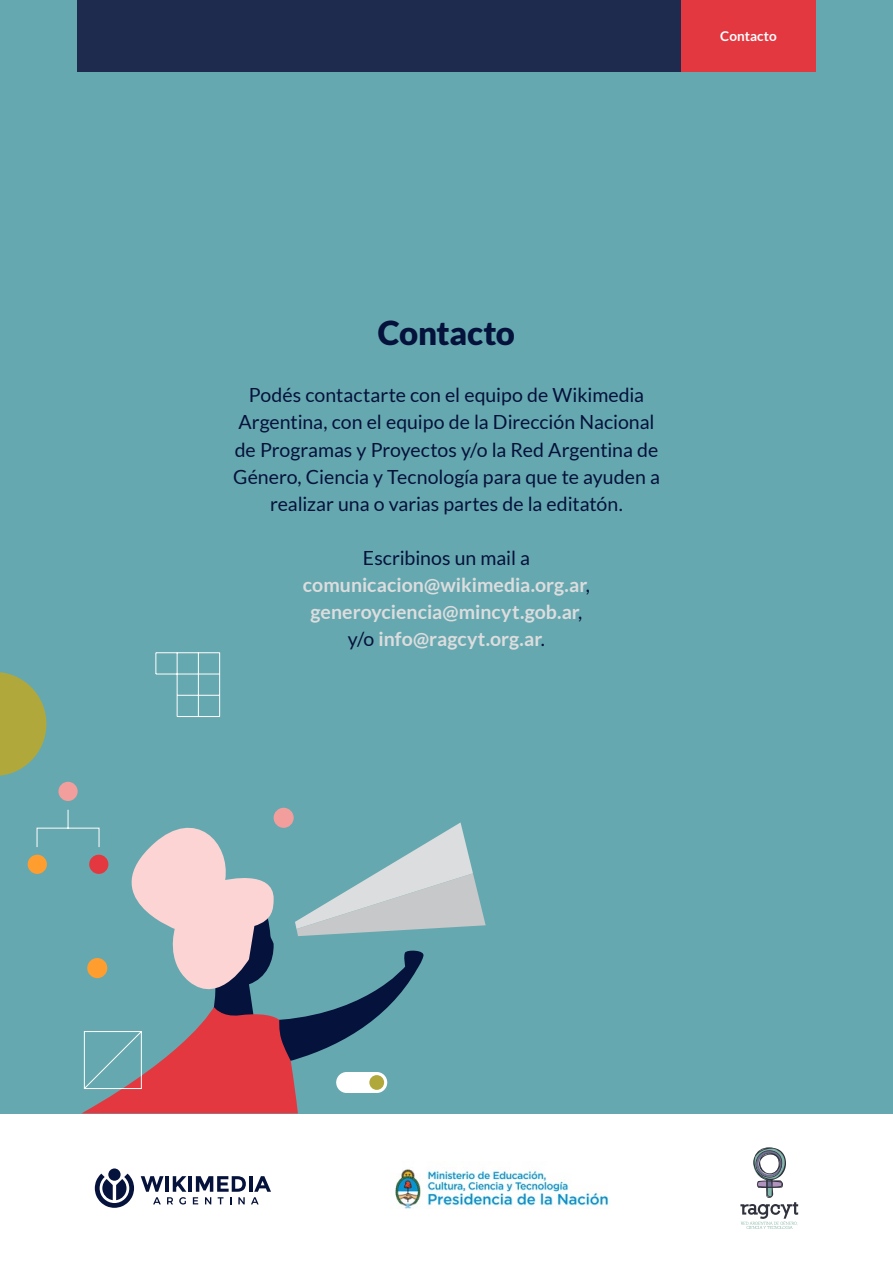
<style>
.page{position:relative;width:893px;height:1263px;background:#fff}
.page>*{position:absolute;margin:0;border:0;box-sizing:border-box;transform-origin:0 0}
.t1{font:900 33px "Lato";letter-spacing:-.01em;color:#05123b}
.t2{font:19.5px/27px "Lato";color:#05123b;text-align:center}
.t3{font:700 19.5px/27px "Lato";color:#dcddde;text-align:center}
.t4{font:700 13.5px "Lato";letter-spacing:.005em;color:#fff}
.s1{font-weight:400;color:#05123b}
</style>
<div class="page">
<div style="left:0;top:0;width:893px;height:1113px;background:#66a8b0"></div>
<div style="left:77px;top:0;width:739px;height:71px;background:#1e2a4e"></div>
<svg style="left:0;top:672px;width:46px;height:104px"></svg>
<hr style="left:219px;top:653px;width:1px;height:63px;background:#fff">
<hr style="left:198px;top:653px;width:1px;height:63px;background:#fff">
<hr style="left:177px;top:653px;width:1px;height:63px;background:#fff">
<svg style="left:155px;top:653px;width:1px;height:21px"></svg>
<hr style="left:156px;top:652px;width:64px;height:1px;background:#fff">
<hr style="left:156px;top:674px;width:64px;height:1px;background:#fff">
<hr style="left:177px;top:695px;width:43px;height:1px;background:#fff">
<hr style="left:177px;top:716px;width:43px;height:1px;background:#fff">
<div style="left:28px;top:855px;width:19px;height:19px;background:#ff9e2e;border-radius:50%"></div>
<div style="left:58px;top:782px;width:20px;height:19px;background:#f29e9c;border-radius:50%"></div>
<svg style="left:36px;top:807px;width:450px;height:306px"></svg>
<svg style="left:95px;top:1173px;width:39px;height:35px"></svg>
<svg style="left:108px;top:1168px;width:13px;height:13px"></svg>
<svg style="left:141px;top:1176px;width:45px;height:28px"></svg>
<hr style="left:189px;top:1176px;width:3px;height:16px;background:#05123b">
<svg style="left:193px;top:1176px;width:78px;height:28px"></svg>
<svg style="left:740px;top:1147px;width:58px;height:82px"></svg>
<img style="left:395px;top:1169px;width:214px;height:40px">
<div style="left:681px;top:0;width:135px;height:71px;background:#e33840"></div>
<p class="t4" style="left:720px;top:28px;width:58px">Contacto</p>
<h1 class="t1" style="left:378px;top:314px;width:139px">Contacto</h1>
<p class="t2" style="left:233px;top:382px;width:428px">Podés contactarte con el equipo de Wikimedia Argentina, con el equipo de la Dirección Nacional de Programas y Proyectos y/o la Red Argentina de Género, Ciencia y Tecnología para que te ayuden a realizar una o varias partes de la editatón.</p>
<p class="t3" style="left:303px;top:544px;width:289px"><span class="s1">Escribinos un mail a </span>comunicacion@wikimedia.org.ar<span class="s1">, </span>generoyciencia@mincyt.gob.ar<span class="s1">, y/o</span> info@ragcyt.org.ar<span class="s1">.</span></p>
</div>
